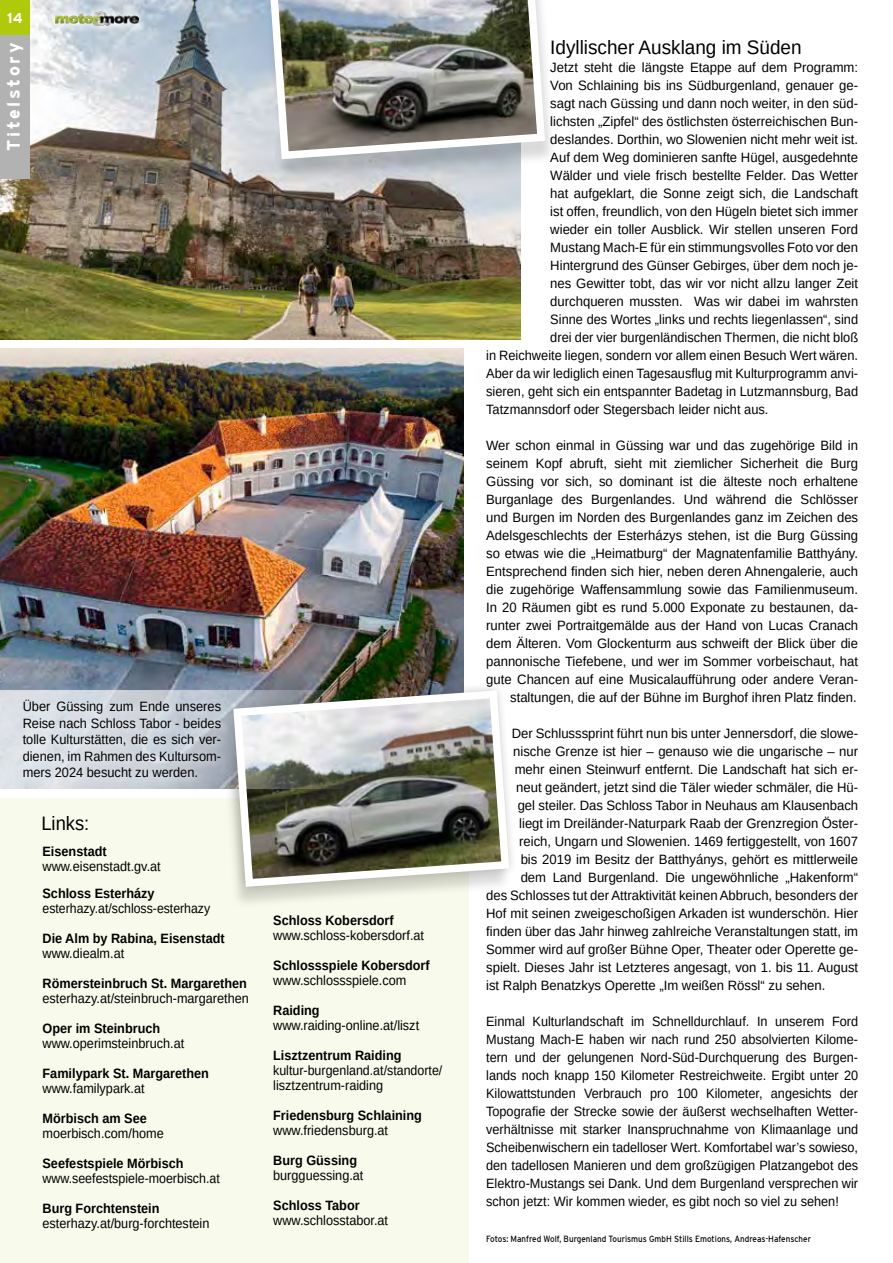
<style>
.page{position:relative;width:893px;height:1263px;background:#fff}
.page>*{position:absolute;margin:0;border:0;box-sizing:border-box;transform-origin:0 0}
.t1{font:19.5px "Liberation Sans";color:#000}
.t2{font:19.5px "Liberation Sans";color:#000;scale:.94 1}
.t3{font:700 18px "Interstate";letter-spacing:.15em;color:#fff}
.t4{font:700 14.25px "Interstate";color:#fff}
.t5{font:13.5px/18px "Liberation Sans";color:#000;text-align:right}
.t6{font:13.5px/18px "Liberation Sans";color:#000;text-align:justify;scale:.94 1}
.t7{font:13.5px/16.5px "Liberation Sans";color:#000;text-align:justify;scale:.95 1}
.t8{font:700 13.5px "Liberation Sans";color:#000;scale:.94 1}
.t9{font:13.5px/15px "Liberation Sans";color:#000;scale:.92 1}
.t10{font:13.5px "Liberation Sans";color:#000;scale:.91 1}
.t11{font:9px "Interstate";color:#000;scale:.9 1}
</style>
<div class="page">
<div style="left:0;top:798px;width:469px;height:465px;background:#f8faeb"></div>
<img style="left:0;top:0;width:521px;height:340px">
<div style="left:0;top:0;width:30px;height:179px;background:#b3b2b2"></div>
<div style="left:0;top:0;width:30px;height:34px;background:#afca0b"></div>
<div style="left:264px;top:0;width:293px;height:183px;background:#000;opacity:.15"></div>
<img style="left:265px;top:0;width:284px;height:163px">
<img style="left:0;top:349px;width:463px;height:341px">
<div style="left:219px;top:695px;width:294px;height:214px;background:#000;opacity:.15"></div>
<svg style="left:223px;top:680px;width:290px;height:217px"></svg>
<img style="left:229px;top:686px;width:284px;height:205px">
<img style="left:0;top:690px;width:385px;height:98px">
<div style="left:19px;top:695px;width:212px;height:93px;background:#fff;opacity:.75"></div>
<svg style="left:47px;top:5px;width:99px;height:29px"></svg>
<p class="t4" style="left:7px;top:10px;width:17px">14</p>
<h2 class="t3" style="left:3px;top:151px;width:110px;rotate:-90deg">Titelstory</h2>
<h1 class="t1" style="left:550px;top:35px;width:253px">Idyllischer Ausklang im Süden</h1>
<p class="t5" style="left:550px;top:58px;width:309px">Jetzt steht die längste Etappe auf dem Programm:</p>
<p class="t5" style="left:550px;top:76px;width:309px">Von Schlaining bis ins Südburgenland, genauer ge-</p>
<p class="t5" style="left:550px;top:94px;width:309px">sagt nach Güssing und dann noch weiter, in den süd-</p>
<p class="t5" style="left:550px;top:112px;width:309px">lichsten „Zipfel“ des östlichsten österreichischen Bun-</p>
<p class="t5" style="left:550px;top:130px;width:309px">deslandes. Dorthin, wo Slowenien nicht mehr weit ist.</p>
<p class="t5" style="left:550px;top:148px;width:309px">Auf dem Weg dominieren sanfte Hügel, ausgedehnte</p>
<p class="t5" style="left:550px;top:166px;width:309px">Wälder und viele frisch bestellte Felder. Das Wetter</p>
<p class="t5" style="left:550px;top:184px;width:309px">hat aufgeklart, die Sonne zeigt sich, die Landschaft</p>
<p class="t5" style="left:550px;top:202px;width:309px">ist offen, freundlich, von den Hügeln bietet sich immer</p>
<p class="t5" style="left:550px;top:220px;width:309px">wieder ein toller Ausblick. Wir stellen unseren Ford</p>
<p class="t5" style="left:550px;top:238px;width:309px">Mustang Mach-E für ein stimmungsvolles Foto vor den</p>
<p class="t5" style="left:550px;top:256px;width:309px">Hintergrund des Günser Gebirges, über dem noch je-</p>
<p class="t5" style="left:550px;top:274px;width:309px">nes Gewitter tobt, das wir vor nicht allzu langer Zeit</p>
<p class="t5" style="left:550px;top:292px;width:309px">durchqueren mussten. Was wir dabei im wahrsten</p>
<p class="t7" style="left:550px;top:311px;width:326px">Sinne des Wortes „links und rechts liegenlassen“, sind</p>
<p class="t7" style="left:550px;top:329px;width:326px">drei der vier burgenländischen Thermen, die nicht bloß</p>
<p class="t7" style="left:486px;top:347px;width:393px">in Reichweite liegen, sondern vor allem einen Besuch Wert wären.</p>
<p class="t7" style="left:486px;top:365px;width:393px">Aber da wir lediglich einen Tagesausflug mit Kulturprogramm anvi-</p>
<p class="t7" style="left:486px;top:383px;width:393px">sieren, geht sich ein entspannter Badetag in Lutzmannsburg, Bad</p>
<p class="t7" style="left:486px;top:401px;width:296px">Tatzmannsdorf oder Stegersbach leider nicht aus.</p>
<p class="t5" style="left:486px;top:436px;width:374px">Wer schon einmal in Güssing war und das zugehörige Bild in seinem Kopf abruft, sieht mit ziemlicher Sicherheit die Burg Güssing vor sich, so dominant ist die älteste noch erhaltene Burganlage des Burgenlandes. Und während die Schlösser und Burgen im Norden des Burgenlandes ganz im Zeichen des Adelsgeschlechts der Esterházys stehen, ist die Burg Güssing so etwas wie die „Heimatburg“ der Magnatenfamilie Batthyány.<br>Entsprechend finden sich hier, neben deren Ahnengalerie, auch die zugehörige Waffensammlung sowie das Familienmuseum.<br>In 20 Räumen gibt es rund 5. 000 Exponate zu bestaunen, da&shy;runter zwei Portraitgemälde aus der Hand von Lucas Cranach dem Älteren. Vom Glockenturm aus schweift der Blick über die pannonische Tiefebene, und wer im Sommer vorbeischaut, hat gute Chancen auf eine Musicalaufführung oder andere Veran&shy;staltungen, die auf der Bühne im Burghof ihren Platz finden.</p>
<p class="t5" style="left:512px;top:724px;width:348px">Der Schlusssprint führt nun bis unter Jennersdorf, die slowe-</p>
<p class="t5" style="left:513px;top:742px;width:346px">nische Grenze ist hier – genauso wie die ungarische – nur</p>
<p class="t5" style="left:515px;top:760px;width:345px">mehr einen Steinwurf entfernt. Die Landschaft hat sich er-</p>
<p class="t5" style="left:516px;top:778px;width:344px">neut geändert, jetzt sind die Täler wieder schmäler, die Hü-</p>
<p class="t5" style="left:518px;top:796px;width:342px">gel steiler. Das Schloss Tabor in Neuhaus am Klausenbach</p>
<p class="t5" style="left:519px;top:814px;width:340px">liegt im Dreiländer-Naturpark Raab der Grenzregion Öster-</p>
<p class="t5" style="left:519px;top:832px;width:340px">reich, Ungarn und Slowenien. 1469 fertiggestellt, von 1607</p>
<p class="t5" style="left:521px;top:850px;width:339px">bis 2019 im Besitz der Batthyánys, gehört es mittlerweile</p>
<p class="t5" style="left:521px;top:868px;width:339px">dem Land Burgenland. Die ungewöhnliche „Hakenform“</p>
<p class="t5" style="left:486px;top:886px;width:373px">des Schlosses tut der Attraktivität keinen Abbruch, besonders der</p>
<p class="t5" style="left:486px;top:904px;width:373px">Hof mit seinen zweigeschoßigen Arkaden ist wunderschön. Hier</p>
<p class="t5" style="left:486px;top:922px;width:373px">finden über das Jahr hinweg zahlreiche Veranstaltungen statt, im</p>
<p class="t5" style="left:486px;top:940px;width:374px">Sommer wird auf großer Bühne Oper, Theater oder Operette ge-</p>
<p class="t5" style="left:486px;top:958px;width:373px">spielt. Dieses Jahr ist Letzteres angesagt, von 1. bis 11. August</p>
<p class="t5" style="left:486px;top:976px;width:341px">ist Ralph Benatzkys Operette „Im weißen Rössl“ zu sehen.</p>
<p class="t6" style="left:486px;top:1012px;width:397px">Einmal Kulturlandschaft im Schnelldurchlauf. In unserem Ford Mustang Mach-E haben wir nach rund 250 absolvierten Kilome&shy;tern und der gelungenen Nord-Süd-Durchquerung des Burgen&shy;lands noch knapp 150 Kilometer Restreichweite. Ergibt unter 20<br>Kilowattstunden Verbrauch pro 100 Kilometer, angesichts der Topografie der Strecke sowie der äußerst wechselhaften Wetter&shy;verhältnisse mit starker Inanspruchnahme von Klimaanlage und Scheibenwischern ein tadelloser Wert. Komfortabel war’s sowieso, den tadellosen Manieren und dem großzügigen Platzangebot des Elektro-Mustangs sei Dank. Und dem Burgenland versprechen wir schon jetzt: Wir kommen wieder, es gibt noch so viel zu sehen!</p>
<p class="t7" style="left:23px;top:698px;width:210px">Über Güssing zum Ende unseres Reise nach Schloss Tabor - beides tolle Kulturstätten, die es sich ver&shy;dienen, im Rahmen des Kultursom&shy;mers 2024 besucht zu werden.</p>
<h1 class="t2" style="left:41px;top:811px;width:52px">Links:</h1>
<p class="t8" style="left:43px;top:842px;width:70px">Eisenstadt</p>
<p class="t6" style="left:43px;top:858px;width:127px">www.eisenstadt.gv.at</p>
<p class="t8" style="left:43px;top:884px;width:121px">Schloss Esterházy</p>
<p class="t10" style="left:43px;top:900px;width:186px">esterhazy.at/schloss-esterhazy</p>
<p class="t8" style="left:43px;top:929px;width:195px">Die Alm by Rabina, Eisenstadt</p>
<p class="t6" style="left:43px;top:945px;width:89px">www.diealm.at</p>
<p class="t8" style="left:43px;top:974px;width:219px">Römersteinbruch St. Margarethen</p>
<p class="t6" style="left:43px;top:990px;width:221px">esterhazy.at/steinbruch-margarethen</p>
<p class="t8" style="left:43px;top:1019px;width:127px">Oper im Steinbruch</p>
<p class="t6" style="left:43px;top:1035px;width:152px">www.operimsteinbruch.at</p>
<p class="t8" style="left:43px;top:1064px;width:179px">Familypark St. Margarethen</p>
<p class="t6" style="left:43px;top:1080px;width:110px">www.familypark.at</p>
<p class="t8" style="left:43px;top:1109px;width:113px">Mörbisch am See</p>
<p class="t6" style="left:43px;top:1124px;width:131px">moerbisch.com/home</p>
<p class="t8" style="left:43px;top:1154px;width:152px">Seefestspiele Mörbisch</p>
<p class="t9" style="left:43px;top:1171px;width:194px">www.seefestspiele-moerbisch.at</p>
<p class="t8" style="left:43px;top:1199px;width:126px">Burg Forchtenstein</p>
<p class="t6" style="left:43px;top:1215px;width:179px">esterhazy.at/burg-forchtestein</p>
<p class="t8" style="left:273px;top:911px;width:130px">Schloss Kobersdorf</p>
<p class="t6" style="left:273px;top:927px;width:162px">www.schloss-kobersdorf.at</p>
<p class="t8" style="left:273px;top:956px;width:168px">Schlossspiele Kobersdorf</p>
<p class="t6" style="left:273px;top:972px;width:143px">www.schlossspiele.com</p>
<p class="t8" style="left:273px;top:1001px;width:51px">Raiding</p>
<p class="t6" style="left:273px;top:1017px;width:157px">www.raiding-online.at/liszt</p>
<p class="t8" style="left:273px;top:1046px;width:138px">Lisztzentrum Raiding</p>
<p class="t9" style="left:273px;top:1063px;width:185px">kultur-burgenland.at/standorte/ lisztzentrum-raiding</p>
<p class="t8" style="left:273px;top:1106px;width:160px">Friedensburg Schlaining</p>
<p class="t6" style="left:273px;top:1122px;width:124px">www.friedensburg.at</p>
<p class="t8" style="left:273px;top:1151px;width:91px">Burg Güssing</p>
<p class="t6" style="left:273px;top:1167px;width:98px">burgguessing.at</p>
<p class="t8" style="left:273px;top:1196px;width:94px">Schloss Tabor</p>
<p class="t6" style="left:273px;top:1212px;width:124px">www.schlosstabor.at</p>
<p class="t11" style="left:486px;top:1234px;width:362px">Fotos: Manfred Wolf, Burgenland Tourismus GmbH Stills Emotions, Andreas-Hafenscher</p>
</div>
